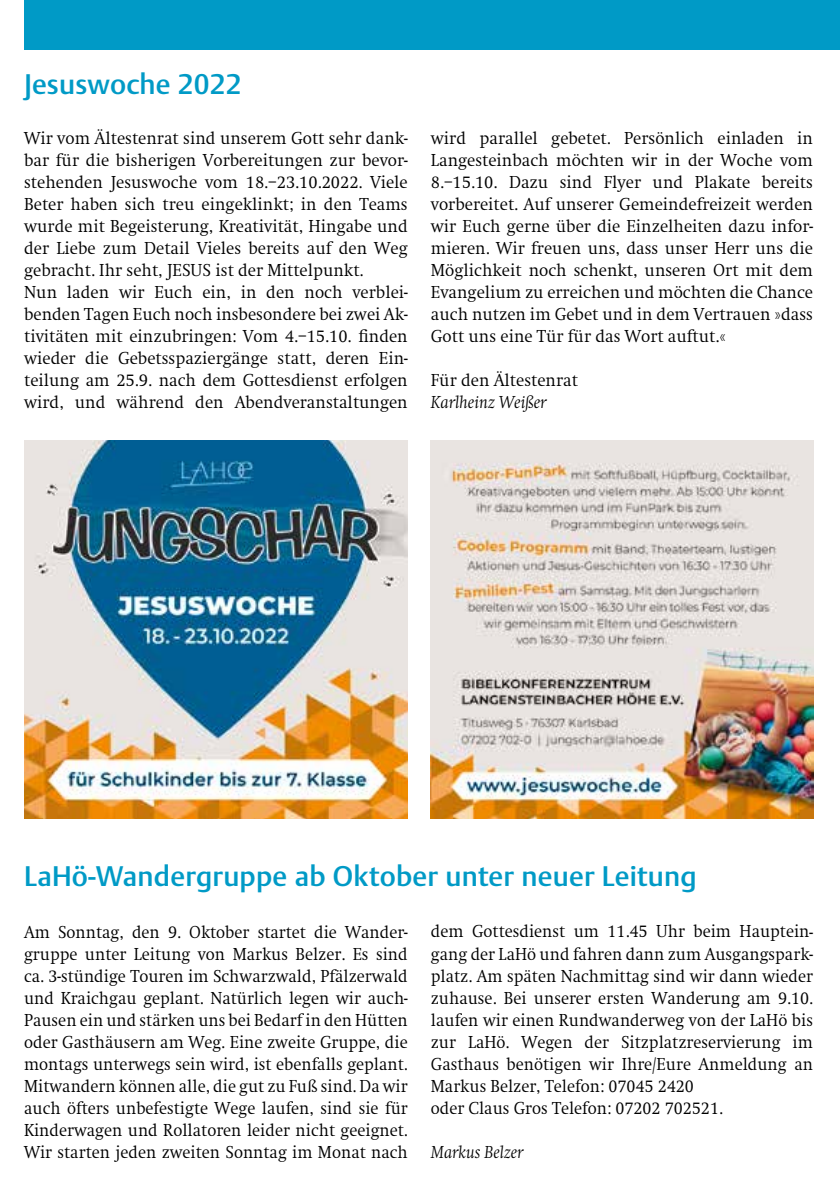
<style>
.page{position:relative;width:840px;height:1191px;background:#fff}
.page>*{position:absolute;margin:0;border:0;box-sizing:border-box;transform-origin:0 0}
.t1{font:500 28px "DTL Argo TOT";letter-spacing:.005em;color:#009ac6}
.t2{font:300 18px/22px "Swift EF";color:#000;scale:.95 1}
.t3{font:300 18px/22px "Swift EF";color:#000;text-align:justify;scale:.93 1}
.t4{font:italic 300 18px "Swift EF";color:#000;scale:.95 1}
.t5{font:italic 300 18px "Swift EF";color:#000;scale:.93 1}
</style>
<div class="page">
<div style="left:24px;top:0;width:815px;height:50px;background:#009ac6"></div>
<img style="left:24px;top:440px;width:383px;height:378px">
<img style="left:430px;top:440px;width:382px;height:378px">
<h1 class="t1" style="left:24px;top:67px;width:219px">Jesuswoche 2022</h1>
<p class="t2" style="left:24px;top:128px;width:405px">Wir vom Ältestenrat sind unserem Gott sehr dank&shy;bar für die bisherigen Vorbereitungen zur bevor&shy;stehenden Jesuswoche vom 18.–23.10.2022. Viele Beter haben sich treu eingeklinkt; in den Teams wurde mit Begeisterung, Kreativität, Hingabe und der Liebe zum Detail Vieles bereits auf den Weg gebracht. Ihr seht, JESUS ist der Mittelpunkt.<br>Nun laden wir Euch ein, in den noch verblei&shy;benden Tagen Euch noch insbesondere bei zwei Ak&shy;tivitäten mit einzubringen: Vom 4.–15.10. finden wieder die Gebetsspaziergänge statt, deren Ein&shy;teilung am 25.9. nach dem Gottesdienst erfolgen wird, und während den Abendveranstaltungen</p>
<p class="t2" style="left:430px;top:128px;width:403px;text-align:justify">wird parallel gebetet. Persönlich einladen in Langesteinbach möchten wir in der Woche vom 8.–15.10. Dazu sind Flyer und Plakate bereits vorbereitet. Auf unserer Gemeindefreizeit werden wir Euch gerne über die Einzelheiten dazu infor&shy;mieren. Wir freuen uns, dass unser Herr uns die Möglichkeit noch schenkt, unseren Ort mit dem Evangelium zu erreichen und möchten die Chance auch nutzen im Gebet und in dem Vertrauen »dass Gott uns eine Tür für das Wort auftut.«</p>
<p class="t2" style="left:430px;top:370px;width:156px">Für den Ältestenrat</p>
<p class="t4" style="left:430px;top:393px;width:123px">Karlheinz Weißer</p>
<h1 class="t1" style="left:24px;top:859px;width:673px">LaHö-Wandergruppe ab Oktober unter neuer Leitung</h1>
<p class="t3" style="left:24px;top:921px;width:414px">Am Sonntag, den 9. Oktober startet die Wander&shy;gruppe unter Leitung von Markus Belzer. Es sind ca. 3-stündige Touren im Schwarzwald, Pfälzerwald und Kraichgau geplant. Natürlich legen wir auch-Pausen ein und stärken uns bei Bedarf in den Hütten oder Gasthäusern am Weg. Eine zweite Gruppe, die montags unterwegs sein wird, ist ebenfalls geplant.<br>Mitwandern können alle, die gut zu Fuß sind. Da wir auch öfters unbefestigte Wege laufen, sind sie für Kinderwagen und Rollatoren leider nicht geeignet.<br>Wir starten jeden zweiten Sonntag im Monat nach</p>
<p class="t3" style="left:430px;top:921px;width:412px;text-align:left">dem Gottesdienst um 11.45 Uhr beim Hauptein&shy;gang der LaHö und fahren dann zum Ausgangspark&shy;platz. Am späten Nachmittag sind wir dann wieder zuhause. Bei unserer ersten Wanderung am 9.10. laufen wir einen Rundwanderweg von der LaHö bis zur LaHö. Wegen der Sitzplatzreservierung im Gasthaus benötigen wir Ihre/Eure Anmeldung an Markus Belzer, Telefon: 07045 2420<br>oder Claus Gros Telefon: 07202 702521.</p>
<p class="t5" style="left:430px;top:1141px;width:101px">Markus Belzer</p>
</div>
